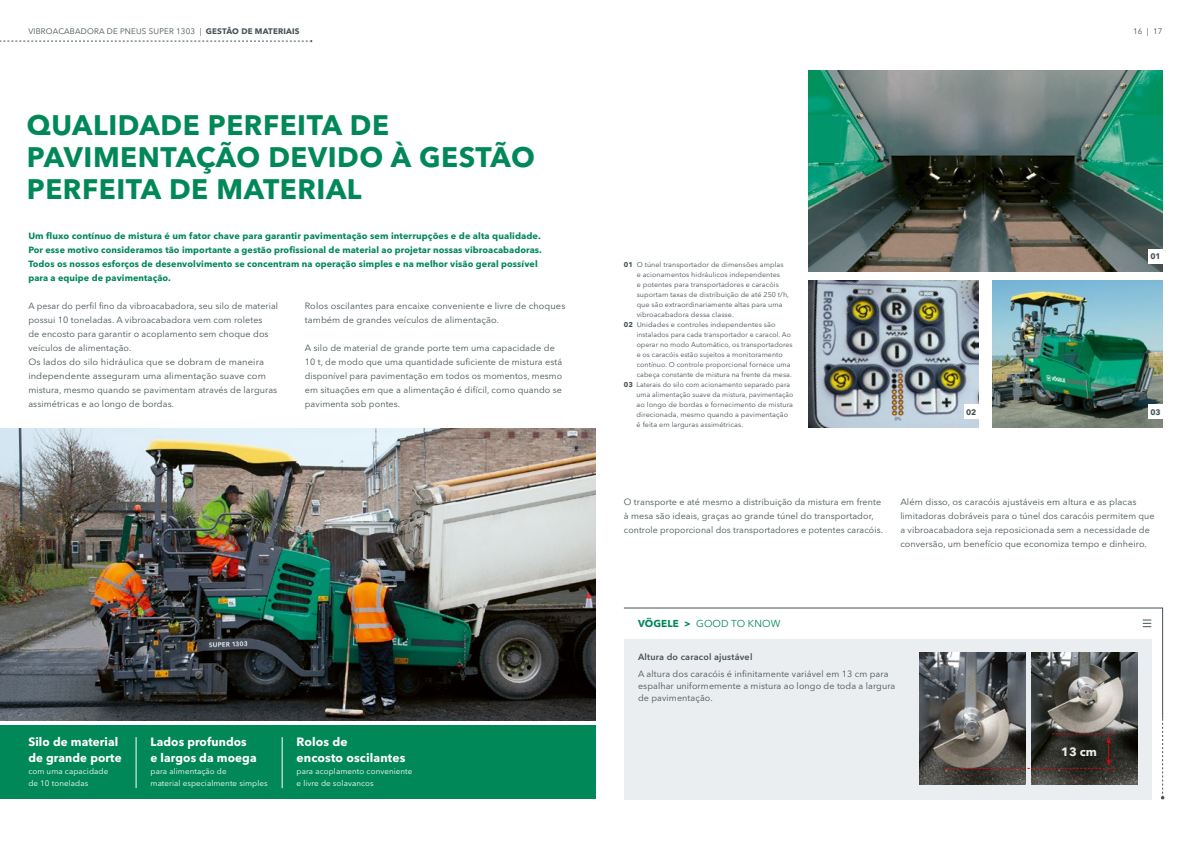
<style>
.page{position:relative;width:1191px;height:842px;background:#fff}
.page>*{position:absolute;margin:0;border:0;box-sizing:border-box;transform-origin:0 0}
.t1{font:700 28px/32px "Avenir Next LT Pro";letter-spacing:.02em;color:#008858}
.t2{font:700 12px/16px "Avenir Next LT Pro";letter-spacing:.01em;color:#fff}
.t3{font:700 12px "Avenir Next LT Pro";color:#ececec}
.t4{font:10px "Avenir Next LT Pro";letter-spacing:.01em;color:#008858}
.t5{font:9px/14px "Avenir Next LT Pro";letter-spacing:.01em;color:#455256}
.t6{font:700 9px/14px "Avenir Next LT Pro";letter-spacing:.01em;color:#008858}
.t7{font:600 9px "Avenir Next LT Pro";letter-spacing:.02em;color:#455256}
.t8{font:8px/12px "Avenir Next LT Pro";letter-spacing:.01em;color:#fff}
.t9{font:8px "Avenir Next LT Pro";letter-spacing:.02em;color:#455256}
.t10{font:700 8px "Avenir Next LT Pro";color:#455256}
.t11{font:7px "Avenir Next LT Pro";letter-spacing:.01em;color:#455256}
.t12{font:7px "Avenir Next LT Pro";letter-spacing:.01em;color:#455256;scale:1.04 1}
.s1{font-weight:700}
</style>
<div class="page">
<img style="left:0;top:428px;width:595px;height:292px">
<img style="left:808px;top:71px;width:354px;height:201px">
<img style="left:992px;top:280px;width:170px;height:147px">
<img style="left:808px;top:280px;width:170px;height:147px">
<div style="left:1148px;top:404px;width:14px;height:15px;background:#fff"></div>
<div style="left:964px;top:404px;width:14px;height:15px;background:#fff"></div>
<div style="left:1148px;top:249px;width:14px;height:14px;background:#fff"></div>
<div style="left:624px;top:638px;width:527px;height:161px;background:#ebeef0"></div>
<svg style="left:623px;top:607px;width:540px;height:112px"></svg>
<svg style="left:1160px;top:719px;width:4px;height:80px"></svg>
<svg style="left:1142px;top:620px;width:9px;height:7px"></svg>
<img style="left:919px;top:653px;width:106px;height:132px">
<img style="left:1031px;top:653px;width:106px;height:132px">
<svg style="left:945px;top:733px;width:171px;height:36px;background:#504842"></svg>
<div style="left:0;top:725px;width:595px;height:74px;background:#008858"></div>
<hr style="left:282px;top:737px;width:1px;height:51px;background:#fff">
<hr style="left:136px;top:737px;width:1px;height:51px;background:#fff">
<svg style="left:0;top:40px;width:312px;height:2px"></svg>
<p class="t9" style="left:28px;top:27px;width:273px">VIBROACABADORA DE PNEUS SUPER 1303 | <span class="s1">GESTÃO DE MATERIAIS</span></p>
<p class="t9" style="left:1133px;top:27px;width:31px">16 | 17</p>
<h1 class="t1" style="left:27px;top:108px;width:509px">QUALIDADE PERFEITA DE<br>PAVIMENTAÇÃO DEVIDO À GESTÃO<br>PERFEITA DE MATERIAL</h1>
<p class="t6" style="left:28px;top:229px;width:515px">Um fluxo contínuo de mistura é um fator chave para garantir pavimentação sem interrupções e de alta qualidade.<br>Por esse motivo consideramos tão importante a gestão profissional de material ao projetar nossas vibroacabadoras.<br>Todos os nossos esforços de desenvolvimento se concentram na operação simples e na melhor visão geral possível para a equipe de pavimentação.</p>
<p class="t5" style="left:28px;top:299px;width:251px">A pesar do perfil fino da vibroacabadora, seu silo de material possui 10 toneladas. A vibroacabadora vem com roletes<br>de encosto para garantir o acoplamento sem choque dos veículos de alimentação.<br>Os lados do silo hidráulica que se dobram de maneira independente asseguram uma alimentação suave com mistura, mesmo quando se pavimentam através de larguras assimétricas e ao longo de bordas.</p>
<p class="t5" style="left:305px;top:299px;width:262px">Rolos oscilantes para encaixe conveniente e livre de choques também de grandes veículos de alimentação.</p>
<p class="t5" style="left:305px;top:341px;width:259px">A silo de material de grande porte tem uma capacidade de 10 t, de modo que uma quantidade suficiente de mistura está disponível para pavimentação em todos os momentos, mesmo em situações em que a alimentação é difícil, como quando se pavimenta sob pontes.</p>
<h2 class="t2" style="left:28px;top:734px;width:95px">Silo de material de grande porte</h2>
<p class="t8" style="left:28px;top:765px;width:81px">com uma capacidade de 10 toneladas</p>
<h2 class="t2" style="left:150px;top:734px;width:108px">Lados profundos e largos da moega</h2>
<p class="t8" style="left:150px;top:765px;width:119px">para alimentação de<br>material especialmente simples</p>
<h2 class="t2" style="left:296px;top:734px;width:110px">Rolos de<br>encosto oscilantes</h2>
<p class="t8" style="left:296px;top:765px;width:117px">para acoplamento conveniente e livre de solavancos</p>
<p class="t11" style="left:624px;top:260px;width:161px"><span class="s1">01</span> O túnel transportador de dimensões amplas</p>
<p class="t11" style="left:636px;top:270px;width:145px">e acionamentos hidráulicos independentes</p>
<p class="t11" style="left:636px;top:280px;width:144px">e potentes para transportadores e caracóis</p>
<p class="t11" style="left:636px;top:290px;width:154px">suportam taxas de distribuição de até 250 t/h,</p>
<p class="t11" style="left:636px;top:300px;width:147px">que são extraordinariamente altas para uma</p>
<p class="t11" style="left:636px;top:310px;width:99px">vibroacabadora dessa classe.</p>
<p class="t12" style="left:624px;top:320px;width:147px"><span class="s1">02</span> Unidades e controles independentes são</p>
<p class="t11" style="left:636px;top:330px;width:156px">instalados para cada transportador e caracol. Ao</p>
<p class="t11" style="left:636px;top:340px;width:157px">operar no modo Automático, os transportadores</p>
<p class="t11" style="left:636px;top:350px;width:148px">e os caracóis estão sujeitos a monitoramento</p>
<p class="t11" style="left:636px;top:360px;width:155px">contínuo. O controle proporcional fornece uma</p>
<p class="t11" style="left:636px;top:370px;width:157px">cabeça constante de mistura na frente da mesa.</p>
<p class="t11" style="left:624px;top:380px;width:168px"><span class="s1">03</span> Laterais do silo com acionamento separado para</p>
<p class="t11" style="left:636px;top:390px;width:158px">uma alimentação suave da mistura, pavimentação</p>
<p class="t11" style="left:636px;top:400px;width:158px">ao longo de bordas e fornecimento de mistura</p>
<p class="t11" style="left:636px;top:410px;width:153px">direcionada, mesmo quando a pavimentação</p>
<p class="t11" style="left:636px;top:420px;width:108px">é feita em larguras assimétricas.</p>
<p class="t10" style="left:1150px;top:252px;width:12px">01</p>
<p class="t10" style="left:966px;top:407px;width:12px">02</p>
<p class="t10" style="left:1150px;top:407px;width:12px">03</p>
<p class="t5" style="left:624px;top:495px;width:261px">O transporte e até mesmo a distribuição da mistura em frente à mesa são ideais, graças ao grande túnel do transportador, controle proporcional dos transportadores e potentes caracóis.</p>
<p class="t5" style="left:900px;top:495px;width:256px">Além disso, os caracóis ajustáveis em altura e as placas limitadoras dobráveis para o túnel dos caracóis permitem que a vibroacabadora seja reposicionada sem a necessidade de conversão, um benefício que economiza tempo e dinheiro.</p>
<p class="t4" style="left:638px;top:618px;width:144px"><span class="s1">VÖGELE &gt;</span> GOOD TO KNOW</p>
<p class="t7" style="left:638px;top:651px;width:116px">Altura do caracol ajustável</p>
<p class="t5" style="left:638px;top:668px;width:259px;line-height:12px">A altura dos caracóis é infinitamente variável em 13 cm para espalhar uniformemente a mistura ao longo de toda a largura de pavimentação.</p>
<h2 class="t3" style="left:1061px;top:744px;width:37px">13 cm</h2>
</div>
